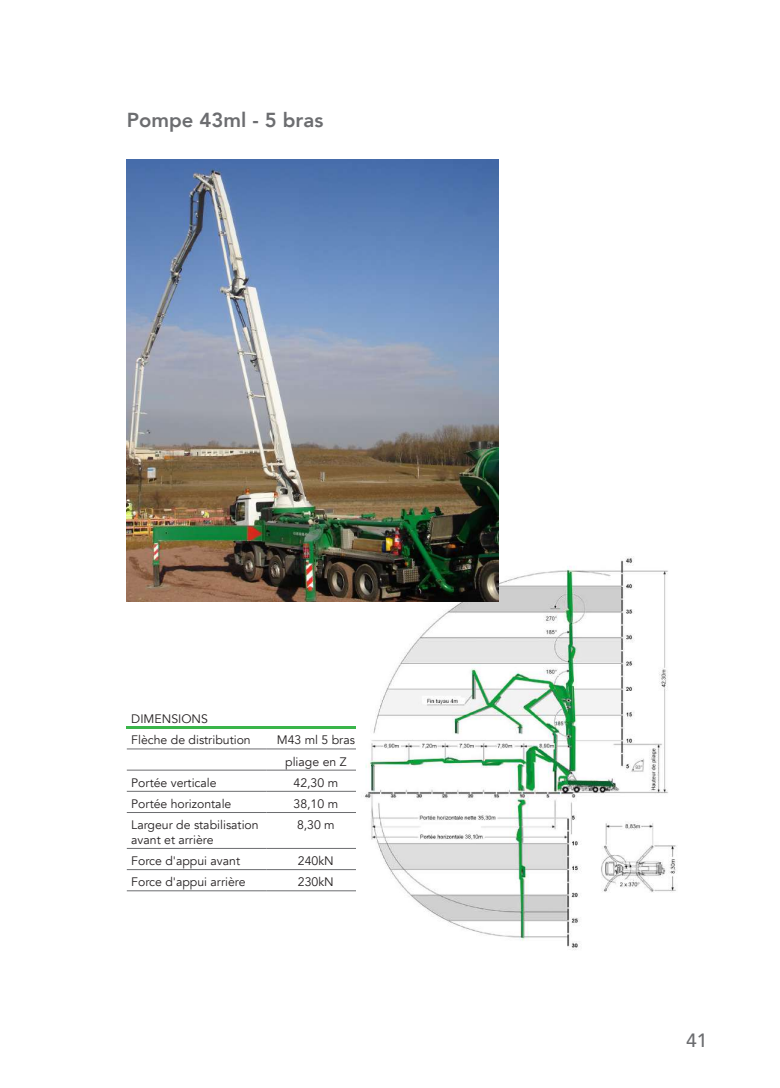
<style>
.page{position:relative;width:780px;height:1088px;background:#fff}
.page>*{position:absolute;margin:0;border:0;box-sizing:border-box;transform-origin:0 0}
.t1{font:800 20.25px "Avenir";color:#6c6d70}
.t2{font:500 19.25px "Avenir";color:#6c6d70}
.t3{font:12.25px/21.1px "Avenir";color:#231f20}
</style>
<div class="page">
<hr style="left:127px;top:749px;width:140px;height:1px;background:#6c6d70">
<hr style="left:267px;top:749px;width:98px;height:1px;background:#6c6d70">
<hr style="left:127px;top:770px;width:140px;height:1px;background:#6c6d70">
<hr style="left:267px;top:770px;width:98px;height:1px;background:#6c6d70">
<hr style="left:127px;top:791px;width:140px;height:1px;background:#6c6d70">
<hr style="left:267px;top:791px;width:98px;height:1px;background:#6c6d70">
<hr style="left:127px;top:812px;width:140px;height:1px;background:#6c6d70">
<hr style="left:267px;top:812px;width:98px;height:1px;background:#6c6d70">
<hr style="left:127px;top:848px;width:140px;height:1px;background:#6c6d70">
<hr style="left:267px;top:848px;width:98px;height:1px;background:#6c6d70">
<hr style="left:127px;top:869px;width:140px;height:1px;background:#6c6d70">
<hr style="left:267px;top:869px;width:98px;height:1px;background:#6c6d70">
<hr style="left:127px;top:890px;width:140px;height:1px;background:#6c6d70">
<hr style="left:267px;top:890px;width:98px;height:1px;background:#6c6d70">
<hr style="left:127px;top:726px;width:237px;height:3px;background:#3ab54a">
<img style="left:356px;top:537px;width:321px;height:413px">
<img style="left:127px;top:159px;width:371px;height:442px">
<h1 class="t1" style="left:127px;top:104px;width:198px">Pompe 43ml - 5 bras</h1>
<p class="t3" style="left:131px;top:709px;width:121px">DIMENSIONS<br>Flèche de distribution</p>
<p class="t3" style="left:277px;top:730px;width:80px;text-align:center">M43 ml 5 bras pliage en Z</p>
<p class="t3" style="left:131px;top:772px;width:87px">Portée verticale</p>
<p class="t3" style="left:293px;top:772px;width:46px">42,30 m</p>
<p class="t3" style="left:131px;top:793px;width:102px">Portée horizontale</p>
<p class="t3" style="left:293px;top:793px;width:46px">38,10 m</p>
<p class="t3" style="left:131px;top:818px;width:129px;line-height:14.8px">Largeur de stabilisation avant et arrière</p>
<p class="t3" style="left:297px;top:815px;width:39px">8,30 m</p>
<p class="t3" style="left:131px;top:850px;width:110px">Force d'appui avant</p>
<p class="t3" style="left:298px;top:850px;width:37px">240kN</p>
<p class="t3" style="left:131px;top:872px;width:116px">Force d'appui arrière</p>
<p class="t3" style="left:298px;top:872px;width:37px">230kN</p>
<h2 class="t2" style="left:686px;top:1023px;width:23px">41</h2>
</div>
